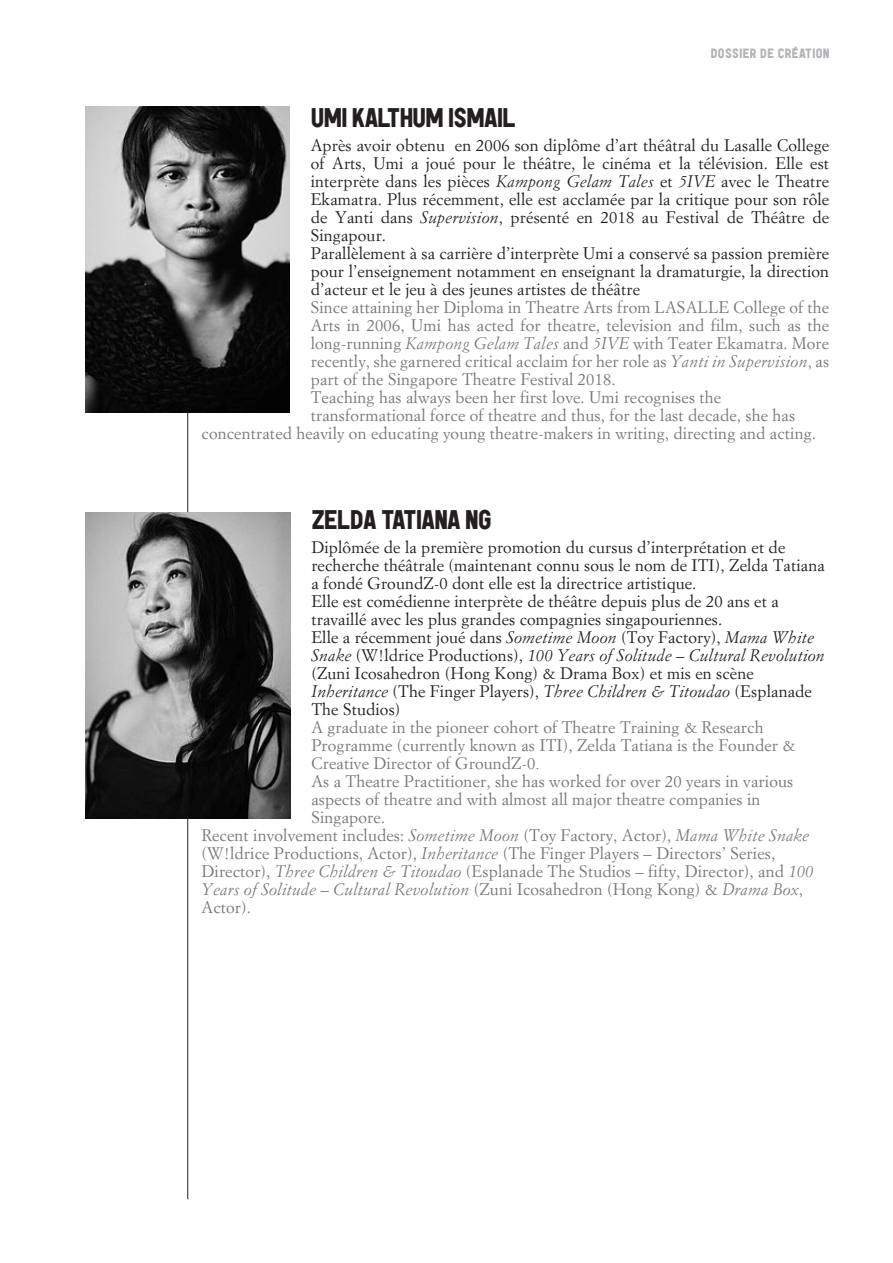
<style>
.page{position:relative;width:893px;height:1263px;background:#fff}
.page>*{position:absolute;margin:0;border:0;box-sizing:border-box;transform-origin:0 0}
.TITRE_3{font:900 27px "Garaje 53 Unicase";letter-spacing:-.025em;color:#231f20}
.TEXTE{font:16.5px/18px "Simoncini Garamond";letter-spacing:.01em;color:#231f20}
.TEXTE_ANGLAIS{font:16.5px/18px "Simoncini Garamond";letter-spacing:.01em;color:#76787b}
.TEXTE-2{font:16.5px/18px "Simoncini Garamond";letter-spacing:.01em;color:#76787b;text-align:justify}
.t1{font:900 13.5px "Garaje 53 Unicase";letter-spacing:.025em;color:#b2b3b7}
.s1{font-style:italic}
.s2{font-family:"Times New Roman"}
</style>
<div class="page">
<hr style="left:187px;top:106px;width:1px;height:1093px;background:#231f20">
<img style="left:85px;top:106px;width:204px;height:306px">
<img style="left:86px;top:512px;width:204px;height:307px">
<p class="t1" style="left:711px;top:45px;width:120px">DOSSIER DE CRÉATION</p>
<p class="TITRE_3" style="left:311px;top:100px;width:207px">UMI KALTHUM ISMAIL</p>
<p class="TEXTE" style="left:311px;top:136px;width:520px;text-align:justify">Après avoir obtenu en 2006 son diplôme d’art théâtral du Lasalle College of Arts, Umi a joué pour le théâtre, le cinéma et la télévision. Elle est interprète dans les pièces <span class="s1">Kampong Gelam Tales</span> et <span class="s1">5IVE</span> avec le Theatre Ekamatra. Plus récemment, elle est acclamée par la critique pour son rôle de Yanti dans <span class="s1">Supervision</span>, présenté en 2018 au Festival de Théâtre de Singapour.</p>
<p class="TEXTE" style="left:311px;top:244px;width:520px;text-align:justify">Parallèlement à sa carrière d’interprète Umi a conservé sa passion première pour l’enseignement notamment en enseignant la dramaturgie, la direction d’acteur et le jeu à des jeunes artistes de théâtre</p>
<p class="TEXTE-2" style="left:311px;top:298px;width:520px">Since attaining her Diploma in Theatre Arts from LASALLE College of the Arts in 2006, Umi has acted for theatre, television and film, such as the long-running <span class="s1">Kampong Gelam Tales</span> and <span class="s1">5IVE</span> with Teater Ekamatra. More recently, she garnered critical acclaim for her role as <span class="s1">Yanti in Supervision</span>, as part of the Singapore Theatre Festival 2018.</p>
<p class="TEXTE_ANGLAIS" style="left:311px;top:388px;width:412px">Teaching has always been her first love. Umi recognises the</p>
<p class="TEXTE_ANGLAIS" style="left:311px;top:406px;width:486px">transformational force of theatre and thus, for the last decade, she has</p>
<p class="TEXTE_ANGLAIS" style="left:202px;top:424px;width:616px">concentrated heavily on educating young theatre-makers in writing, directing and acting.</p>
<p class="TITRE_3" style="left:311px;top:502px;width:182px">ZELDA TATIANA NG</p>
<p class="TEXTE" style="left:311px;top:538px;width:515px">Diplômée de la première promotion du cursus d’interprétation et de recherche théâtrale (maintenant connu sous le nom de ITI), Zelda Tatiana a fondé GroundZ-0 dont elle est la directrice artistique.</p>
<p class="TEXTE" style="left:311px;top:592px;width:469px">Elle est comédienne interprète de théâtre depuis plus de 20 ans et a travaillé avec les plus grandes compagnies singapouriennes.</p>
<p class="TEXTE" style="left:311px;top:628px;width:515px">Elle a récemment joué dans <span class="s1">Sometime Moon</span> (Toy Factory), <span class="s1">Mama White Snake</span> (W!ldrice Productions), <span class="s1">100 Years of Solitude – Cultural Revolution </span>(Zuni Icosahedron (Hong Kong) &amp; Drama Box) et mis en scène <span class="s1">Inheritance</span> (The Finger Players), <span class="s1">Three Children &amp; Titoudao</span> (Esplanade The Studios)</p>
<p class="TEXTE_ANGLAIS" style="left:311px;top:718px;width:486px">A graduate in the pioneer cohort of Theatre Training &amp; Research<br>Programme (currently known as ITI), Zelda Tatiana is the Founder &amp;<br>Creative Director of GroundZ-0<span class="s2">.</span></p>
<p class="TEXTE_ANGLAIS" style="left:311px;top:772px;width:483px">As a Theatre Practitioner, she has worked for over 20 years in various aspects of theatre and with almost all major theatre companies in<br>Singapore.</p>
<p class="TEXTE_ANGLAIS" style="left:202px;top:826px;width:613px">Recent involvement includes: <span class="s1">Sometime Moon</span> (Toy Factory, Actor), <span class="s1">Mama White Snake </span>(W!ldrice Productions, Actor), <span class="s1">Inheritance</span> (The Finger Players – Directors’ Series, Director), <span class="s1">Three Children &amp; Titoudao</span> (Esplanade The Studios – fifty, Director), and <span class="s1">100<br>Years of Solitude – Cultural Revolution</span> (Zuni Icosahedron (Hong Kong) &amp; <span class="s1">Drama Box</span>, Actor).</p>
</div>
